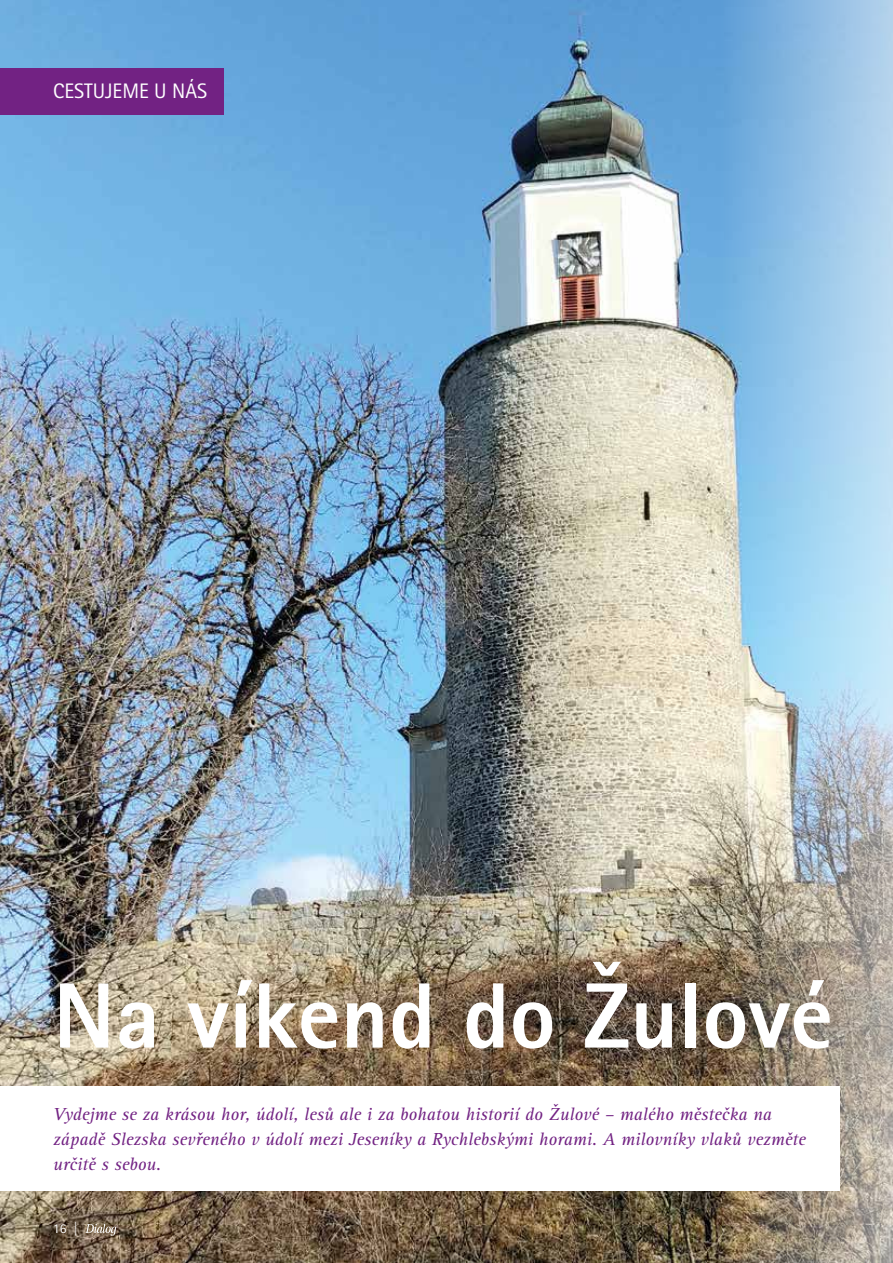
<style>
.page{position:relative;width:893px;height:1263px;background:#fff}
.page>*{position:absolute;margin:0;border:0;box-sizing:border-box;transform-origin:0 0}
.t1{font:700 93px "Rotis Sans Serif";color:#fff}
.t2{font:21px "Rotis Sans Serif Pro";color:#fff}
.t3{font:italic 18px/25px "Rotis Serif Pro";color:#722283}
.t4{font:13.5px "Rotis Sans Serif Pro";color:#fff}
</style>
<div class="page">
<img style="left:0;top:0;width:720px;height:1263px">
<img style="left:720px;top:0;width:173px;height:1263px">
<div style="left:0;top:1086px;width:840px;height:105px;background:#fff"></div>
<div style="left:0;top:68px;width:223px;height:46px;background:#722283"></div>
<svg style="left:85px;top:1224px;width:31px;height:12px"></svg>
<p class="t2" style="left:53px;top:79px;width:155px">CESTUJEME U NÁS</p>
<h1 class="t1" style="left:53px;top:957px;width:781px">Na víkend do Žulové</h1>
<p class="t3" style="left:53px;top:1101px;width:754px">Vydejme se za krásou hor, údolí, lesů ale i za bohatou historií do Žulové – malého městečka na západě Slezska sevřeného v údolí mezi Jeseníky a Rychlebskými horami. A milovníky vlaků vezměte určitě s sebou.</p>
<p class="t4" style="left:53px;top:1220px;width:26px">16 |</p>
</div>
